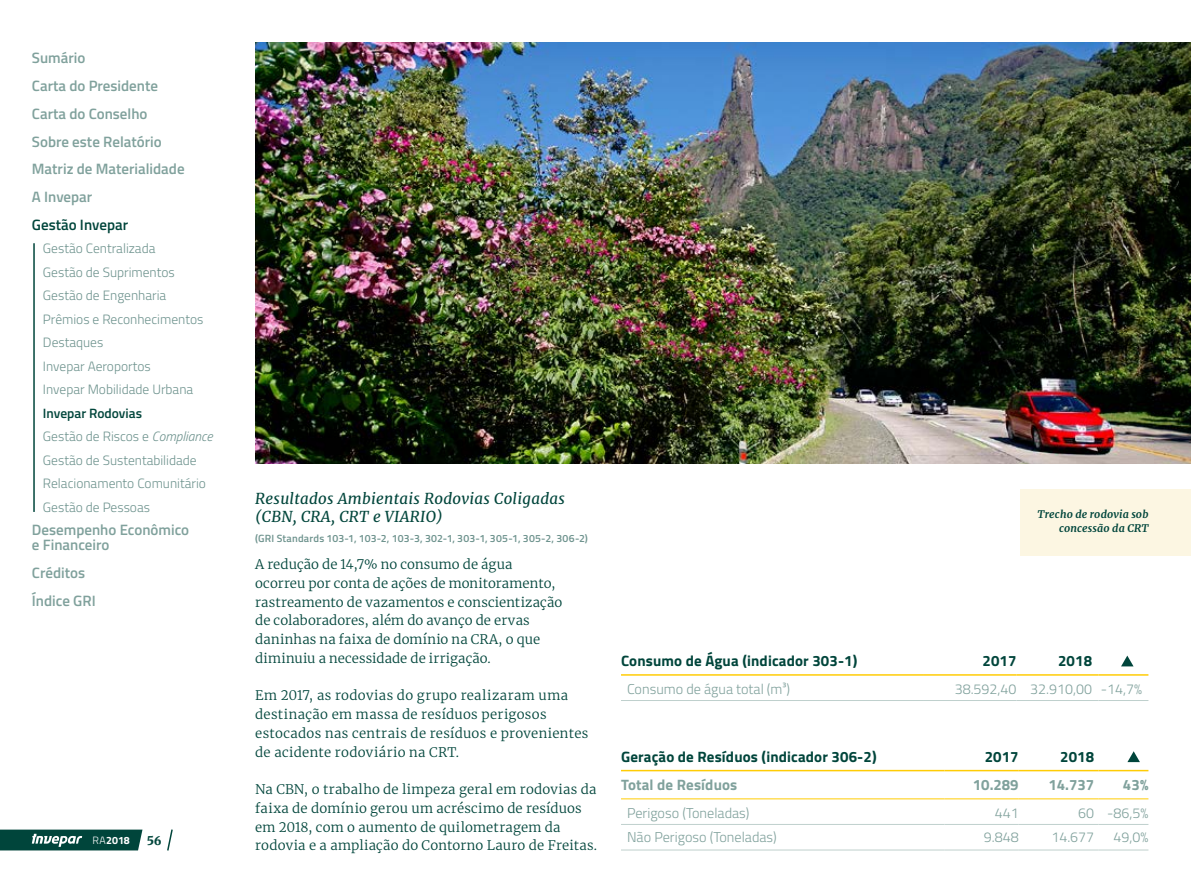
<style>
.page{position:relative;width:1191px;height:893px;background:#fff}
.page>*{position:absolute;margin:0;border:0;box-sizing:border-box;transform-origin:0 0}
.t1{font:600 15px/27.8px "Titillium";color:#80a19c}
.t2{font:700 15px "Titillium";letter-spacing:.01em;color:#00453b}
.t3{font:italic 15px/18.8px "Merriweather";letter-spacing:.02em;color:#00453b}
.t4{font:700 15px "Titillium";letter-spacing:.01em;color:#80a19c}
.t5{font:600 15px "Titillium";color:#00453b}
.t6{font:300 14.25px "Titillium";color:#80a19c}
.t7{font:300 13.5px/23.5px "Titillium";color:#6e938e}
.t8{font:300 13.2px/18.8px "Merriweather";letter-spacing:.015em;color:#00453b}
.t9{font:900 12px "Merriweather";color:#00453b}
.t10{font:700 10.65px "Titillium";color:#fff}
.t11{font:600 10.5px "Titillium";letter-spacing:.02em;color:#6e938e}
.t12{font:italic 700 10.5px/13.5px "Merriweather";letter-spacing:.015em;color:#00453b;text-align:right}
.s1{font-weight:600;color:#00453b}
.s2{font-style:italic}
.s3{font-weight:300}
</style>
<div class="page">
<svg style="left:0;top:830px;width:142px;height:20px;background:#19574e"></svg>
<svg style="left:167px;top:829px;width:6px;height:22px"></svg>
<hr style="left:621px;top:700px;width:302px;height:1px;background:#bfd0cd">
<hr style="left:923px;top:700px;width:93px;height:1px;background:#bfd0cd">
<hr style="left:1016px;top:700px;width:82px;height:1px;background:#bfd0cd">
<hr style="left:1098px;top:700px;width:50px;height:1px;background:#bfd0cd">
<hr style="left:621px;top:674px;width:302px;height:2px;background:#ffcc05">
<hr style="left:923px;top:674px;width:93px;height:2px;background:#ffcc05">
<hr style="left:1016px;top:674px;width:82px;height:2px;background:#ffcc05">
<hr style="left:1098px;top:674px;width:50px;height:2px;background:#ffcc05">
<svg style="left:1121px;top:656px;width:12px;height:10px"></svg>
<hr style="left:621px;top:770px;width:323px;height:1px;background:#ffcc05">
<hr style="left:944px;top:770px;width:74px;height:1px;background:#ffcc05">
<hr style="left:1018px;top:770px;width:80px;height:1px;background:#ffcc05">
<hr style="left:1098px;top:770px;width:50px;height:1px;background:#ffcc05">
<hr style="left:621px;top:798px;width:323px;height:1px;background:#ffcc05">
<hr style="left:944px;top:798px;width:74px;height:1px;background:#ffcc05">
<hr style="left:1018px;top:798px;width:80px;height:1px;background:#ffcc05">
<hr style="left:1098px;top:798px;width:50px;height:1px;background:#ffcc05">
<hr style="left:621px;top:824px;width:323px;height:1px;background:#bfd0cd">
<hr style="left:944px;top:824px;width:74px;height:1px;background:#bfd0cd">
<hr style="left:1018px;top:824px;width:80px;height:1px;background:#bfd0cd">
<hr style="left:1098px;top:824px;width:50px;height:1px;background:#bfd0cd">
<hr style="left:621px;top:850px;width:323px;height:1px;background:#bfd0cd">
<hr style="left:944px;top:850px;width:74px;height:1px;background:#bfd0cd">
<hr style="left:1018px;top:850px;width:80px;height:1px;background:#bfd0cd">
<hr style="left:1098px;top:850px;width:50px;height:1px;background:#bfd0cd">
<svg style="left:1127px;top:751px;width:13px;height:11px"></svg>
<img style="left:255px;top:43px;width:936px;height:421px">
<div style="left:1020px;top:489px;width:171px;height:66px;background:#fcf6e2"></div>
<hr style="left:33px;top:243px;width:2px;height:269px;background:#00453b">
<p class="t1" style="left:32px;top:43px;width:154px">Sumário<br>Carta do Presidente<br>Carta do Conselho<br>Sobre este Relatório<br>Matriz de Materialidade<br>A Invepar</p>
<p class="t5" style="left:32px;top:213px;width:98px">Gestão Invepar</p>
<p class="t7" style="left:43px;top:236px;width:162px">Gestão Centralizada<br>Gestão de Suprimentos<br>Gestão de Engenharia<br>Prêmios e Reconhecimentos<br>Destaques<br>Invepar Aeroportos<br>Invepar Mobilidade Urbana</p>
<p class="t7" style="left:43px;top:401px;width:171px"><span class="s1">Invepar Rodovias<br></span>Gestão de Riscos e <span class="s2">Compliance<br></span>Gestão de Sustentabilidade<br>Relacionamento Comunitário<br>Gestão de Pessoas</p>
<p class="t1" style="left:32px;top:522px;width:159px;line-height:15px">Desempenho Econômico e Financeiro</p>
<p class="t1" style="left:32px;top:558px;width:65px">Créditos<br>Índice GRI</p>
<p class="t10" style="left:92px;top:832px;width:39px"><span class="s3">RA</span>2018</p>
<p class="t9" style="left:147px;top:832px;width:17px">56</p>
<p class="t3" style="left:255px;top:488px;width:311px">Resultados Ambientais Rodovias Coligadas (CBN, CRA, CRT e VIARIO)</p>
<p class="t8" style="left:255px;top:555px;width:308px">A redução de 14,7% no consumo de água ocorreu por conta de ações de monitoramento, rastreamento de vazamentos e conscientização de colaboradores, além do avanço de ervas daninhas na faixa de domínio na CRA, o que diminuiu a necessidade de irrigação.</p>
<p class="t8" style="left:255px;top:686px;width:335px">Em 2017, as rodovias do grupo realizaram uma destinação em massa de resíduos perigosos estocados nas centrais de resíduos e provenientes de acidente rodoviário na CRT.</p>
<p class="t8" style="left:255px;top:780px;width:343px">Na CBN, o trabalho de limpeza geral em rodovias da faixa de domínio gerou um acréscimo de resíduos em 2018, com o aumento de quilometragem da rodovia e a ampliação do Contorno Lauro de Freitas.</p>
<p class="t11" style="left:255px;top:530px;width:334px">(GRI Standards 103-1, 103-2, 103-3, 302-1, 303-1, 305-1, 305-2, 306-2)</p>
<p class="t12" style="left:1037px;top:507px;width:112px">Trecho de rodovia sob concessão da CRT</p>
<p class="t2" style="left:621px;top:650px;width:238px">Consumo de Água (indicador 303-1)</p>
<p class="t2" style="left:982px;top:650px;width:36px">2017</p>
<p class="t2" style="left:1058px;top:650px;width:36px">2018</p>
<p class="t6" style="left:627px;top:679px;width:164px">Consumo de água total (m³)</p>
<p class="t6" style="left:954px;top:679px;width:189px">38.592,40 32.910,00 -14,7%</p>
<p class="t2" style="left:621px;top:745px;width:257px">Geração de Resíduos (indicador 306-2)</p>
<p class="t2" style="left:984px;top:745px;width:36px">2017</p>
<p class="t2" style="left:1060px;top:745px;width:36px">2018</p>
<p class="t4" style="left:621px;top:774px;width:118px">Total de Resíduos</p>
<p class="t4" style="left:973px;top:774px;width:47px">10.289</p>
<p class="t4" style="left:1048px;top:774px;width:47px">14.737</p>
<p class="t4" style="left:1123px;top:774px;width:27px">43%</p>
<p class="t6" style="left:627px;top:803px;width:124px">Perigoso (Toneladas)</p>
<p class="t6" style="left:994px;top:803px;width:25px">441</p>
<p class="t6" style="left:1078px;top:803px;width:72px">60 -86,5%</p>
<p class="t6" style="left:627px;top:826px;width:151px">Não Perigoso (Toneladas)</p>
<p class="t6" style="left:983px;top:826px;width:36px">9.848</p>
<p class="t6" style="left:1051px;top:826px;width:44px">14.677</p>
<p class="t6" style="left:1113px;top:826px;width:36px">49,0%</p>
</div>
